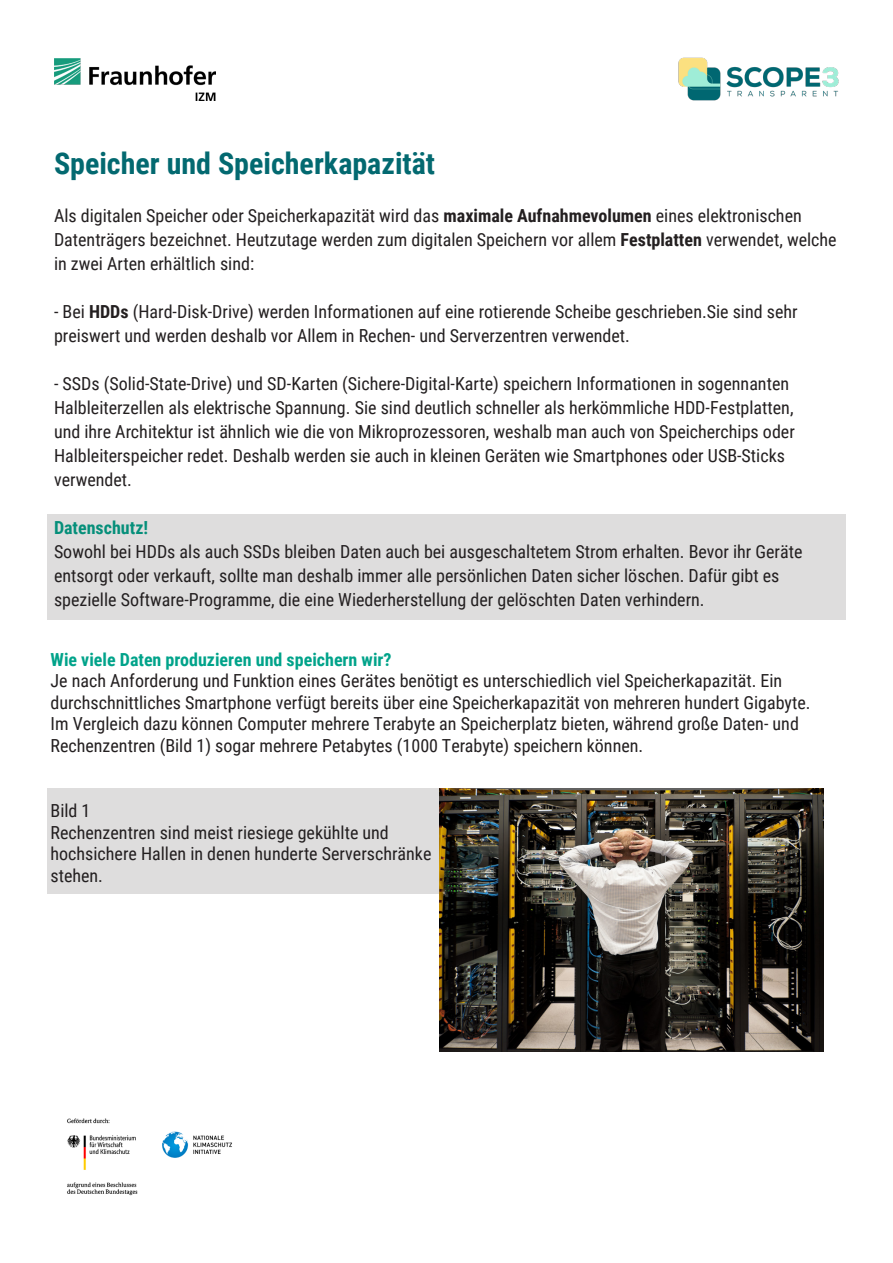
<style>
.page{position:relative;width:893px;height:1263px;background:#fff}
.page>*{position:absolute;margin:0;border:0;box-sizing:border-box;transform-origin:0 0}
.t1{font:700 30px "Roboto Condensed";color:#036970}
.t2{font:18px/24px "Roboto Condensed";color:#231f20}
.t3{font:700 18px "Roboto Condensed";color:#00a38a}
.s1{font-weight:700}
</style>
<div class="page">
<img style="left:678px;top:57px;width:161px;height:44px">
<img style="left:54px;top:58px;width:161px;height:43px">
<div style="left:47px;top:514px;width:799px;height:106px;background:#dedddd"></div>
<div style="left:47px;top:788px;width:410px;height:106px;background:#dedddd"></div>
<img style="left:440px;top:788px;width:383px;height:264px">
<img style="left:67px;top:1118px;width:165px;height:78px">
<p class="t1" style="left:54px;top:142px;width:383px">Speicher und Speicherkapazität</p>
<p class="t2" style="left:54px;top:203px;width:784px">Als digitalen Speicher oder Speicherkapazität wird das <span class="s1">maximale Aufnahmevolumen</span> eines elektronischen<br>Datenträgers bezeichnet. Heutzutage werden zum digitalen Speichern vor allem <span class="s1">Festplatten</span> verwendet, welche in zwei Arten erhältlich sind:</p>
<p class="t2" style="left:54px;top:299px;width:745px">- Bei <span class="s1">HDDs</span> (Hard-Disk-Drive) werden Informationen auf eine rotierende Scheibe geschrieben.Sie sind sehr preiswert und werden deshalb vor Allem in Rechen- und Serverzentren verwendet.</p>
<p class="t2" style="left:54px;top:371px;width:742px">- SSDs (Solid-State-Drive) und SD-Karten (Sichere-Digital-Karte) speichern Informationen in sogennanten Halbleiterzellen als elektrische Spannung. Sie sind deutlich schneller als herkömmliche HDD-Festplatten, und ihre Architektur ist ähnlich wie die von Mikroprozessoren, weshalb man auch von Speicherchips oder Halbleiterspeicher redet. Deshalb werden sie auch in kleinen Geräten wie Smartphones oder USB-Sticks verwendet.</p>
<p class="t3" style="left:54px;top:515px;width:96px">Datenschutz!</p>
<p class="t2" style="left:54px;top:539px;width:750px">Sowohl bei HDDs als auch SSDs bleiben Daten auch bei ausgeschaltetem Strom erhalten. Bevor ihr Geräte entsorgt oder verkauft, sollte man deshalb immer alle persönlichen Daten sicher löschen. Dafür gibt es spezielle Software-Programme, die eine Wiederherstellung der gelöschten Daten verhindern.</p>
<p class="t3" style="left:51px;top:647px;width:343px">Wie viele Daten produzieren und speichern wir?</p>
<p class="t2" style="left:51px;top:669px;width:761px;line-height:21.6px">Je nach Anforderung und Funktion eines Gerätes benötigt es unterschiedlich viel Speicherkapazität. Ein durchschnittliches Smartphone verfügt bereits über eine Speicherkapazität von mehreren hundert Gigabyte.<br>Im Vergleich dazu können Computer mehrere Terabyte an Speicherplatz bieten, während große Daten- und Rechenzentren (Bild 1) sogar mehrere Petabytes (1000 Terabyte) speichern können.</p>
<p class="t2" style="left:51px;top:798px;width:41px">Bild 1</p>
<p class="t2" style="left:51px;top:821px;width:382px;line-height:21.6px">Rechenzentren sind meist riesiege gekühlte und hochsichere Hallen in denen hunderte Serverschränke stehen.</p>
</div>
